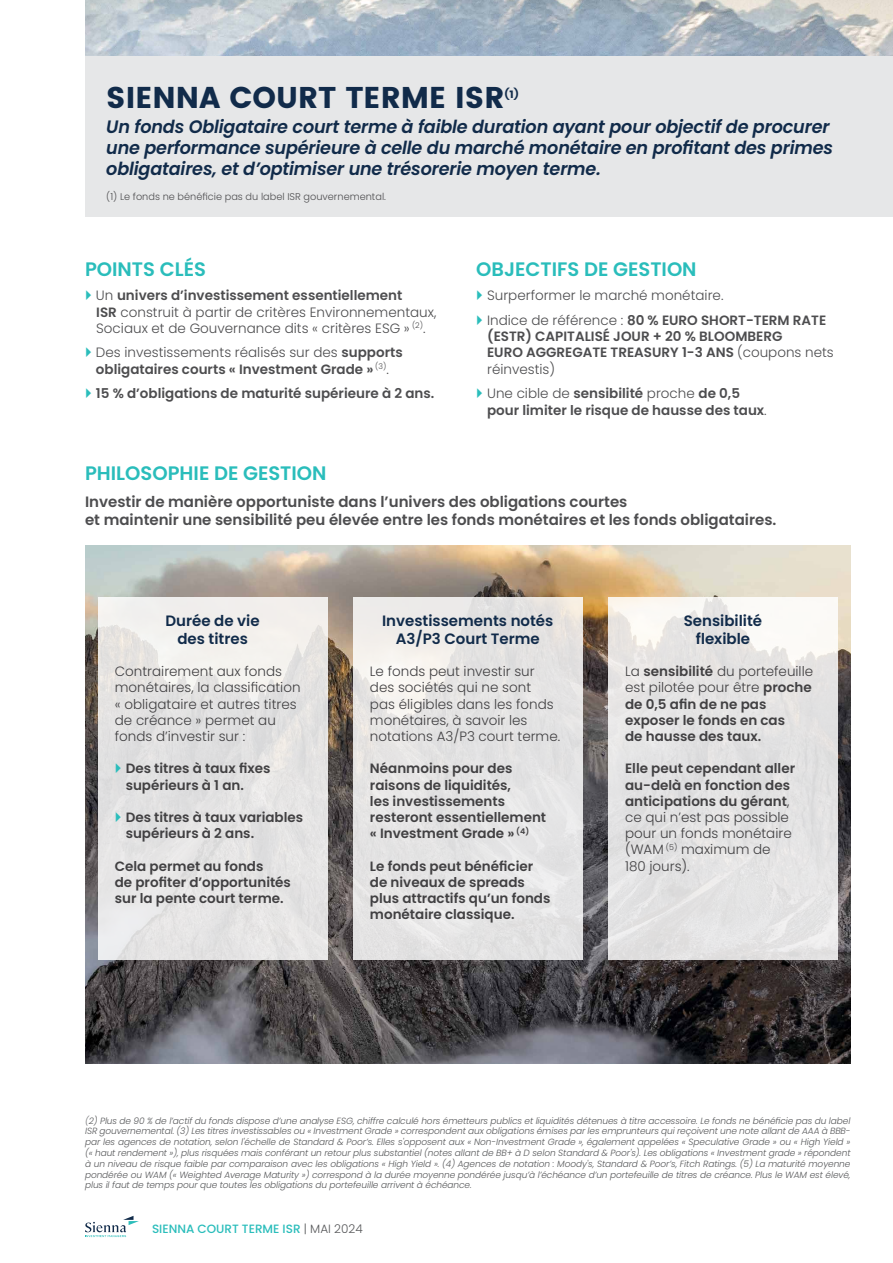
<style>
.page{position:relative;width:893px;height:1263px;background:#fff}
.page>*{position:absolute;margin:0;border:0;box-sizing:border-box;transform-origin:0 0}
.t1{font:30px "Poppins";color:#112b4a}
.t2{font:600 19.5px "Poppins";color:#2abdbb}
.t3{font:italic 600 18px/21px "Poppins";letter-spacing:-.01em;color:#112b4a}
.t4{font:600 15px/18px "Poppins";color:#4d4d4f}
.t5{font:600 15px/18px "Poppins";color:#112b4a;text-align:center}
.t6{font:600 13.5px/16.2px "Poppins";color:#414042}
.t7{font:300 13.5px/16.2px "Poppins";color:#414042}
.t8{font:600 13.5px/16.2px "Poppins";color:#4d4d4f}
.t9{font:300 13.5px/16.2px "Poppins";color:#4d4d4f}
.t10{font:500 12px "Poppins";color:#2abdbb}
.t11{font:10.5px "Poppins";color:#112b4a}
.t12{font:300 9.75px "Poppins";color:#4d4d4f}
.t13{font:italic 300 9px/10.8px "Poppins";letter-spacing:-.01em;color:#58595b;text-align:justify}
.s1{font-weight:600}
.s2{font-weight:300}
.s3{color:#717275}
.s4{font-weight:300;color:#58595b}
</style>
<div class="page">
<img style="left:85px;top:546px;width:765px;height:517px">
<div style="left:85px;top:55px;width:808px;height:162px;background:#e6e7e8"></div>
<img style="left:85px;top:0;width:808px;height:55px">
<div style="left:98px;top:597px;width:229px;height:363px;background:linear-gradient(to bottom,#ebe9e7,#e1e1e2)"></div>
<svg style="left:353px;top:597px;width:230px;height:363px;background:#e6e5e4"></svg>
<svg style="left:608px;top:597px;width:230px;height:363px;background:#e5e4e4"></svg>
<svg style="left:85px;top:1216px;width:54px;height:21px"></svg>
<svg style="left:116px;top:763px;width:5px;height:10px"></svg>
<svg style="left:116px;top:812px;width:5px;height:10px"></svg>
<h1 class="t1" style="left:106px;top:80px;width:400px">SIENNA COURT TERME ISR</h1>
<p class="t11" style="left:504px;top:88px;width:16px">(1)</p>
<h3 class="t3" style="left:106px;top:117px;width:728px">Un fonds Obligataire court terme à faible duration ayant pour objectif de procurer une performance supérieure à celle du marché monétaire en profitant des primes obligataires, et d’optimiser une trésorerie moyen terme.</h3>
<p class="t12" style="left:106px;top:191px;width:281px">(1) Le fonds ne bénéficie pas du label ISR gouvernemental.</p>
<h2 class="t2" style="left:85px;top:257px;width:122px">POINTS CLÉS</h2>
<h3 class="t9" style="left:96px;top:288px;width:342px">Un <span class="s1">univers d’investissement essentiellement<br>ISR</span> construit à partir de critères Environnementaux,<br>Sociaux et de Gouvernance dits « critères ESG » <sup>(2)</sup>.</h3>
<h3 class="t8" style="left:96px;top:345px;width:308px"><span class="s2">Des investissements réalisés sur des</span> supports obligataires courts « Investment Grade » <sup>(3)</sup><span class="s2">.</span></h3>
<h3 class="t8" style="left:96px;top:386px;width:340px">15 % d’obligations de maturité supérieure à 2 ans.</h3>
<h2 class="t2" style="left:476px;top:257px;width:222px">OBJECTIFS DE GESTION</h2>
<h3 class="t9" style="left:487px;top:283px;width:341px;line-height:24.8px">Surperformer le marché monétaire.<br>Indice de référence : <span class="s1">80 % EURO SHORT-TERM RATE</span></h3>
<h3 class="t8" style="left:487px;top:328px;width:348px">(ESTR) CAPITALISÉ JOUR + 20 % BLOOMBERG<br>EURO AGGREGATE TREASURY 1-3 ANS <span class="s2">(coupons nets réinvestis)</span></h3>
<h3 class="t8" style="left:487px;top:386px;width:281px"><span class="s2">Une cible de</span> sensibilité <span class="s2">proche</span> de 0,5 pour limiter le risque de hausse des taux<span class="s2">.</span></h3>
<h2 class="t2" style="left:85px;top:462px;width:243px">PHILOSOPHIE DE GESTION</h2>
<h3 class="t4" style="left:85px;top:493px;width:693px">Investir de manière opportuniste dans l’univers des obligations courtes<br>et maintenir une sensibilité peu élevée entre les fonds monétaires et les fonds obligataires.</h3>
<h3 class="t5" style="left:165px;top:612px;width:96px">Durée de vie des titres</h3>
<h3 class="t7" style="left:115px;top:663px;width:187px">Contrairement aux fonds monétaires, la classification « obligataire et autres titres de créance » permet au fonds d’investir sur :</h3>
<h3 class="t6" style="left:126px;top:761px;width:146px">Des titres à taux fixes supérieurs à 1 an.</h3>
<h3 class="t6" style="left:126px;top:809px;width:179px">Des titres à taux variables supérieurs à 2 ans.</h3>
<h3 class="t6" style="left:115px;top:858px;width:178px">Cela permet au fonds<br>de profiter d’opportunités sur la pente court terme.</h3>
<h3 class="t5" style="left:382px;top:612px;width:173px">Investissements notés<br>A3/P3 Court Terme</h3>
<h3 class="t7" style="left:370px;top:663px;width:192px">Le fonds peut investir sur des sociétés qui ne sont<br>pas éligibles dans les fonds monétaires, à savoir les notations A3/P3 court terme.</h3>
<h3 class="t6" style="left:370px;top:761px;width:178px">Néanmoins pour des raisons de liquidités,<br>les investissements resteront essentiellement « Investment Grade » <sup>(4)</sup></h3>
<h3 class="t6" style="left:370px;top:858px;width:182px">Le fonds peut bénéficier de niveaux de spreads plus attractifs qu’un fonds monétaire classique.</h3>
<h3 class="t5" style="left:684px;top:612px;width:80px">Sensibilité flexible</h3>
<h3 class="t6" style="left:625px;top:663px;width:190px"><span class="s2">La</span> sensibilité <span class="s2">du portefeuille est pilotée pour être</span> proche de 0,5 afin de ne pas exposer le fonds en cas<br>de hausse des taux.</h3>
<h3 class="t7" style="left:625px;top:761px;width:172px"><span class="s1">Elle peut cependant aller au-delà en fonction des anticipations du gérant</span>, ce qui n’est pas possible pour un fonds monétaire (WAM <sup>(5)</sup> maximum de<br>180 jours).</h3>
<p class="t13" style="left:85px;top:1115px;width:767px"><span class="s3">(</span>2) Plus de 90 % de l’actif du fonds dispose d’une analyse ESG, chiffre calculé hors émetteurs publics et liquidités détenues à titre accessoire. Le fonds ne bénéficie pas du label ISR gouvernemental. (3) Les titres investissables ou « Investment Grade » correspondent aux obligations émises par les emprunteurs qui reçoivent une note allant de AAA à BBB&shy;par les agences de notation, selon l'échelle de Standard &amp; Poor’s. Elles s'opposent aux « Non-Investment Grade », également appelées « Speculative Grade » ou « High Yield » (« haut rendement »), plus risquées mais conférant un retour plus substantiel (notes allant de BB+ à D selon Standard &amp; Poor's). Les obligations « Investment grade » répondent à un niveau de risque faible par comparaison avec les obligations « High Yield ». (4) Agences de notation : Moody's, Standard &amp; Poor’s, Fitch Ratings. (5) La maturité moyenne pondérée ou WAM (« Weighted Average Maturity ») correspond à la durée moyenne pondérée jusqu’à l’échéance d’un portefeuille de titres de créance. Plus le WAM est élevé, plus il faut de temps pour que toutes les obligations du portefeuille arrivent à échéance.</p>
<h3 class="t10" style="left:152px;top:1222px;width:212px">SIENNA COURT TERME ISR <span class="s4">| MAI 2024</span></h3>
</div>
